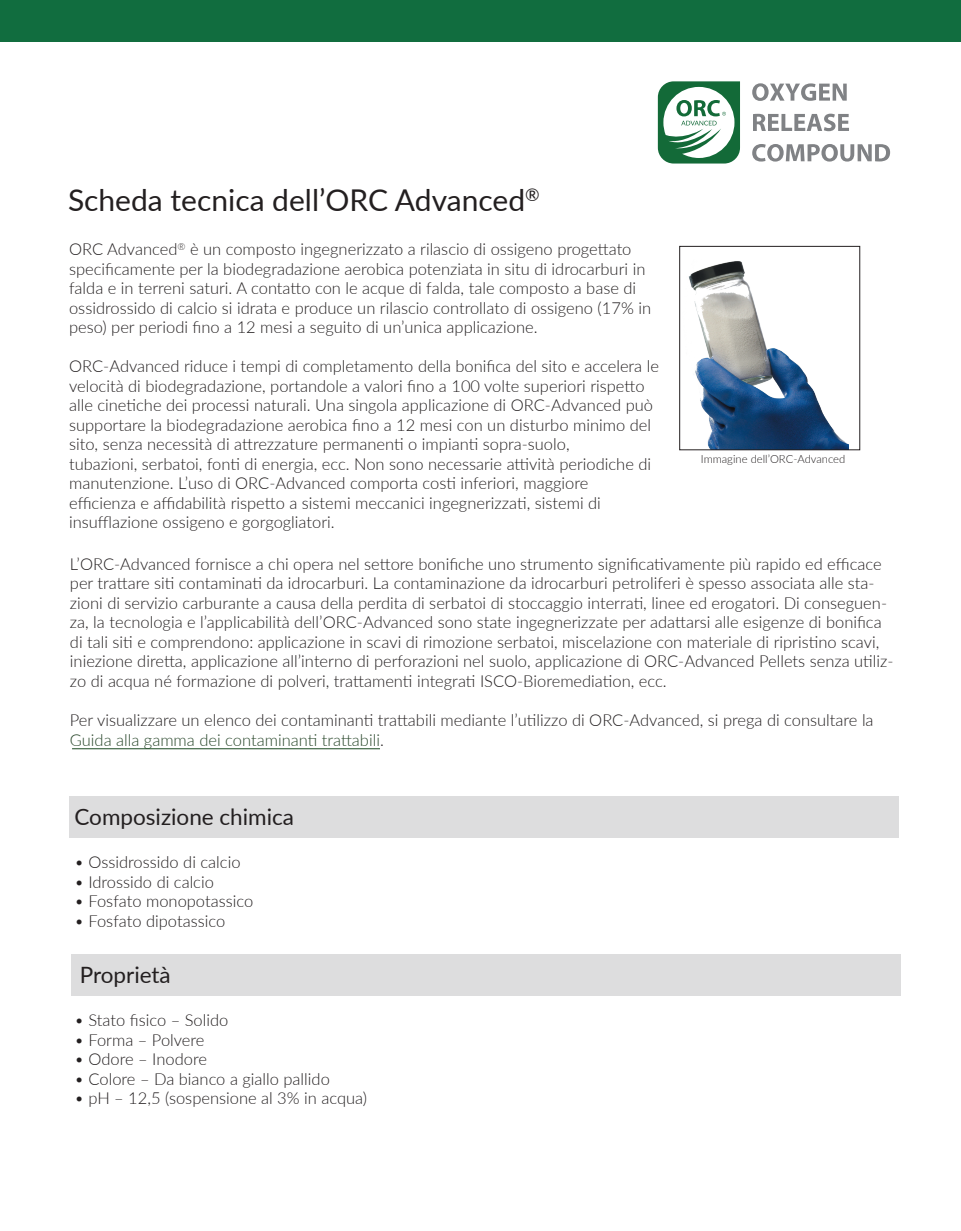
<style>
.page{position:relative;width:961px;height:1231px;background:#fff}
.page>*{position:absolute;margin:0;border:0;box-sizing:border-box;transform-origin:0 0}
.t1{font:30px "Lato";color:#231f20}
.t2{font:22.5px "Lato";color:#231f20}
.t3{font:300 16.5px/19.5px "Lato";color:#231f20}
.t4{font:300 11.25px "Lato";color:#231f20}
.s1{color:#28462a}
</style>
<div class="page">
<div style="left:0;top:0;width:961px;height:42px;background:#116d3f"></div>
<div style="left:69px;top:796px;width:829px;height:41px;background:#ddddde"></div>
<img style="left:688px;top:261px;width:160px;height:187px">
<div style="left:71px;top:954px;width:829px;height:41px;background:#ddddde"></div>
<svg style="left:752px;top:83px;width:94px;height:18px"></svg>
<svg style="left:753px;top:114px;width:96px;height:17px"></svg>
<svg style="left:752px;top:144px;width:138px;height:18px"></svg>
<svg style="left:658px;top:81px;width:82px;height:82px"></svg>
<hr style="left:72px;top:748px;width:308px;height:1px;background:#1a4921">
<div style="left:679px;top:246px;width:181px;height:204px;border:1px solid #231f20"></div>
<h1 class="t1" style="left:68px;top:178px;width:473px">Scheda tecnica dell’ORC Advanced<sup>®</sup></h1>
<p class="t3" style="left:69px;top:239px;width:583px">ORC Advanced<sup>®</sup> è un composto ingegnerizzato a rilascio di ossigeno progettato specificamente per la biodegradazione aerobica potenziata in situ di idrocarburi in falda e in terreni saturi. A contatto con le acque di falda, tale composto a base di ossidrossido di calcio si idrata e produce un rilascio controllato di ossigeno (17% in peso) per periodi fino a 12 mesi a seguito di un’unica applicazione.</p>
<p class="t3" style="left:69px;top:356px;width:591px">ORC-Advanced riduce i tempi di completamento della bonifica del sito e accelera le velocità di biodegradazione, portandole a valori fino a 100 volte superiori rispetto alle cinetiche dei processi naturali. Una singola applicazione di ORC-Advanced può supportare la biodegradazione aerobica fino a 12 mesi con un disturbo minimo del sito, senza necessità di attrezzature permanenti o impianti sopra-suolo,<br>tubazioni, serbatoi, fonti di energia, ecc. Non sono necessarie attività periodiche di manutenzione. L’uso di ORC-Advanced comporta costi inferiori, maggiore efficienza e affidabilità rispetto a sistemi meccanici ingegnerizzati, sistemi di insufflazione ossigeno e gorgogliatori.</p>
<p class="t4" style="left:701px;top:451px;width:146px">Immagine dell’ORC-Advanced</p>
<p class="t3" style="left:70px;top:553px;width:825px">L’ORC-Advanced fornisce a chi opera nel settore bonifiche uno strumento significativamente più rapido ed efficace per trattare siti contaminati da idrocarburi. La contaminazione da idrocarburi petroliferi è spesso associata alle sta&shy;zioni di servizio carburante a causa della perdita di serbatoi di stoccaggio interrati, linee ed erogatori. Di conseguen&shy;za, la tecnologia e l’applicabilità dell’ORC-Advanced sono state ingegnerizzate per adattarsi alle esigenze di bonifica di tali siti e comprendono: applicazione in scavi di rimozione serbatoi, miscelazione con materiale di ripristino scavi, iniezione diretta, applicazione all’interno di perforazioni nel suolo, applicazione di ORC-Advanced Pellets senza utiliz&shy;zo di acqua né formazione di polveri, trattamenti integrati ISCO-Bioremediation, ecc.</p>
<p class="t3" style="left:70px;top:709px;width:805px">Per visualizzare un elenco dei contaminanti trattabili mediante l’utilizzo di ORC-Advanced, si prega di consultare la<br><span class="s1">Guida alla gamma dei contaminanti trattabili</span>.</p>
<h2 class="t2" style="left:74px;top:800px;width:221px">Composizione chimica</h2>
<p class="t3" style="left:74px;top:852px;width:168px">• Ossidrossido di calcio</p>
<p class="t3" style="left:74px;top:871px;width:141px">• Idrossido di calcio</p>
<p class="t3" style="left:74px;top:891px;width:180px">• Fosfato monopotassico</p>
<p class="t3" style="left:74px;top:910px;width:152px">• Fosfato dipotassico</p>
<h2 class="t2" style="left:80px;top:958px;width:93px">Proprietà</h2>
<p class="t3" style="left:74px;top:1009px;width:155px">• Stato fisico – Solido</p>
<p class="t3" style="left:74px;top:1029px;width:132px">• Forma – Polvere</p>
<p class="t3" style="left:74px;top:1048px;width:134px">• Odore – Inodore</p>
<p class="t3" style="left:74px;top:1068px;width:257px">• Colore – Da bianco a giallo pallido</p>
<p class="t3" style="left:74px;top:1087px;width:294px">• pH – 12,5 (sospensione al 3% in acqua)</p>
</div>
